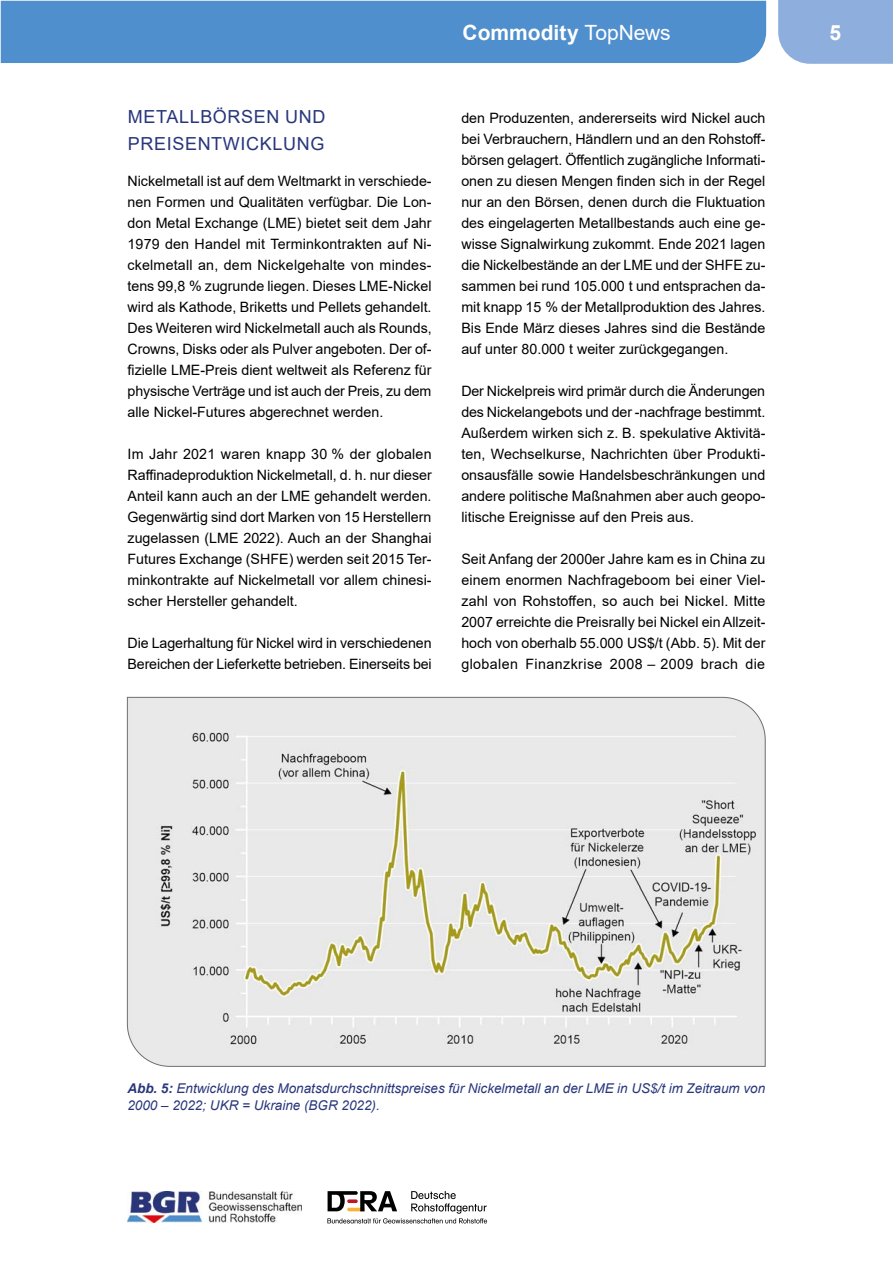
<style>
.page{position:relative;width:893px;height:1263px;background:#fff}
.page>*{position:absolute;margin:0;border:0;box-sizing:border-box;transform-origin:0 0}
.t1{font:700 21px "Arial";color:#fff}
.Überschriften_Ü_Kap__ohne_Nr{font:18px/27px "Arial";letter-spacing:.035em;color:#28367b}
.Fließtext_Fließtext{font:14.25px/21px "Arial";color:#000;text-align:justify}
.Beschriftungen_Abb_Tab_Bildunterschrift_{font:italic 13.5px/16.5px "Arial";color:#28367b}
.s1{font-weight:400}
.s2{font-weight:700}
</style>
<div class="page">
<div style="left:1px;top:1px;width:765px;height:62px;background:#4f8fcd"></div>
<div style="left:778px;top:0;width:115px;height:64px;background:#8eafdd"></div>
<img style="left:128px;top:1191px;width:173px;height:31px">
<svg style="left:327px;top:1191px;width:160px;height:32px"></svg>
<svg style="left:127px;top:697px;width:639px;height:370px;background:#e2e2e0"></svg>
<h1 class="Überschriften_Ü_Kap__ohne_Nr" style="left:128px;top:103px;width:199px">METALLBÖRSEN UND<br>PREISENTWICKLUNG</h1>
<p class="Fließtext_Fließtext" style="left:128px;top:170px;width:306px">Nickelmetall ist auf dem Weltmarkt in verschiede&shy;nen Formen und Qualitäten verfügbar. Die Lon&shy;don Metal Exchange (LME) bietet seit dem Jahr 1979 den Handel mit Terminkontrakten auf Ni&shy;ckelmetall an, dem Nickelgehalte von mindes&shy;tens 99,8 % zugrunde liegen. Dieses LME-Nickel wird als Kathode, Briketts und Pellets gehandelt.<br>Des Weiteren wird Nickelmetall auch als Rounds, Crowns, Disks oder als Pulver angeboten. Der of&shy;fizielle LME-Preis dient weltweit als Referenz für physische Verträge und ist auch der Preis, zu dem alle Nickel-Futures abgerechnet werden.</p>
<p class="Fließtext_Fließtext" style="left:128px;top:443px;width:306px">Im Jahr 2021 waren knapp 30 % der globalen Raffinadeproduktion Nickelmetall, d. h. nur dieser Anteil kann auch an der LME gehandelt werden.<br>Gegenwärtig sind dort Marken von 15 Herstellern zugelassen (LME 2022). Auch an der Shanghai Futures Exchange (SHFE) werden seit 2015 Ter&shy;minkontrakte auf Nickelmetall vor allem chinesi&shy;scher Hersteller gehandelt.</p>
<p class="Fließtext_Fließtext" style="left:128px;top:632px;width:306px">Die Lagerhaltung für Nickel wird in verschiedenen<br>Bereichen der Lieferkette betrieben. Einerseits bei</p>
<h1 class="t1" style="left:463px;top:17px;width:210px">Commodity <span class="s1">TopNews</span></h1>
<h1 class="t1" style="left:829px;top:17px;width:13px">5</h1>
<p class="Fließtext_Fließtext" style="left:461px;top:107px;width:306px">den Produzenten, andererseits wird Nickel auch bei Verbrauchern, Händlern und an den Rohstoff&shy;börsen gelagert. Öffentlich zugängliche Informati&shy;onen zu diesen Mengen finden sich in der Regel nur an den Börsen, denen durch die Fluktuation des eingelagerten Metallbestands auch eine ge&shy;wisse Signalwirkung zukommt. Ende 2021 lagen die Nickelbestände an der LME und der SHFE zu&shy;sammen bei rund 105.000 t und entsprachen da&shy;mit knapp 15 % der Metallproduktion des Jahres.<br>Bis Ende März dieses Jahres sind die Bestände auf unter 80.000 t weiter zurückgegangen.</p>
<p class="Fließtext_Fließtext" style="left:461px;top:380px;width:306px">Der Nickelpreis wird primär durch die Änderungen des Nickelangebots und der -nachfrage bestimmt.<br>Außerdem wirken sich z. B. spekulative Aktivitä&shy;ten, Wechselkurse, Nachrichten über Produkti&shy;onsausfälle sowie Handelsbeschränkungen und andere politische Maßnahmen aber auch geopo&shy;litische Ereignisse auf den Preis aus.</p>
<p class="Fließtext_Fließtext" style="left:461px;top:548px;width:306px">Seit Anfang der 2000er Jahre kam es in China zu einem enormen Nachfrageboom bei einer Viel&shy;zahl von Rohstoffen, so auch bei Nickel. Mitte 2007 erreichte die Preisrally bei Nickel ein Allzeit&shy;hoch von oberhalb 55.000 US$/t (Abb. 5). Mit der globalen Finanzkrise 2008 – 2009 brach die</p>
<p class="Beschriftungen_Abb_Tab_Bildunterschrift_" style="left:127px;top:1080px;width:639px"><span class="s2">Abb. 5:</span> Entwicklung des Monatsdurchschnittspreises für Nickelmetall an der LME in US$/t im Zeitraum von<br>2000 – 2022; UKR = Ukraine (BGR 2022).</p>
</div>
